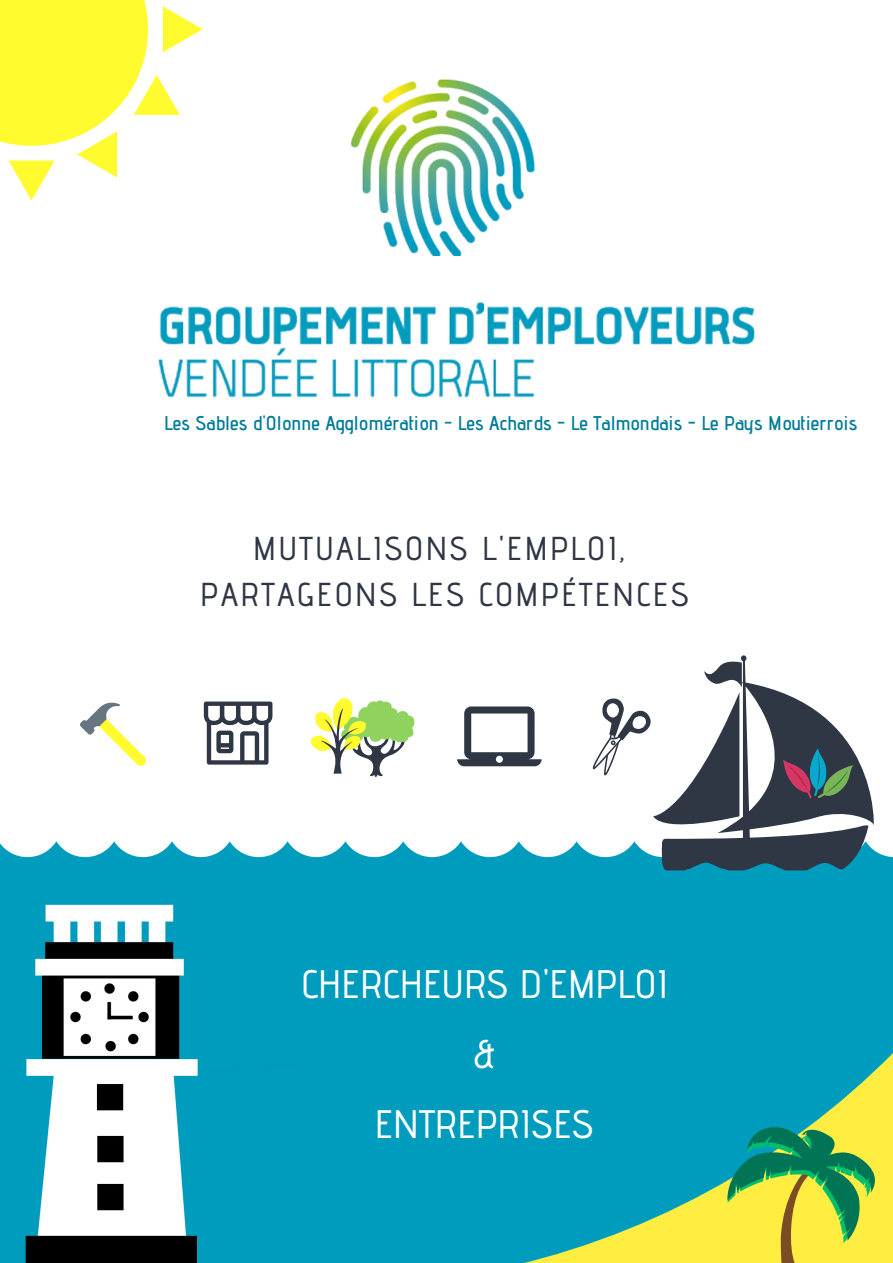
<style>
.page{position:relative;width:893px;height:1263px;background:#fff}
.page>*{position:absolute;margin:0;border:0;box-sizing:border-box;transform-origin:0 0}
.t1{font:500 39.75px/69.8px "Advent Pro";color:#fff;text-align:center}
.t2{font:500 33.15px/46.2px "Advent Pro";letter-spacing:.07em;color:#2f3644;text-align:center}
.t3{font:600 19.8px "Advent Pro";color:#007c98}
</style>
<div class="page">
<svg style="left:0;top:0;width:203px;height:200px"></svg>
<img style="left:351px;top:79px;width:184px;height:175px">
<img style="left:158px;top:254px;width:596px;height:144px">
<svg style="left:704px;top:655px;width:145px;height:89px"></svg>
<svg style="left:0;top:783px;width:893px;height:480px;fill:#009cbe"></svg>
<img style="left:0;top:882px;width:303px;height:381px">
<svg style="left:778px;top:748px;width:82px;height:57px;background:#455059"></svg>
<svg style="left:727px;top:1127px;width:148px;height:136px;background:#96be50"></svg>
<svg style="left:80px;top:703px;width:66px;height:63px"></svg>
<svg style="left:311px;top:698px;width:103px;height:79px"></svg>
<svg style="left:204px;top:701px;width:68px;height:64px"></svg>
<svg style="left:457px;top:706px;width:85px;height:60px"></svg>
<svg style="left:592px;top:692px;width:147px;height:142px"></svg>
<p class="t3" style="left:164px;top:411px;width:695px">Les Sables d'Olonne Agglomération - Les Achards - Le Talmondais - Le Pays Moutierrois</p>
<h2 class="t2" style="left:200px;top:524px;width:490px">MUTUALISONS L'EMPLOI,<br>PARTAGEONS LES COMPÉTENCES</h2>
<h1 class="t1" style="left:301px;top:948px;width:368px">CHERCHEURS D'EMPLOI &amp;<br>ENTREPRISES</h1>
</div>
